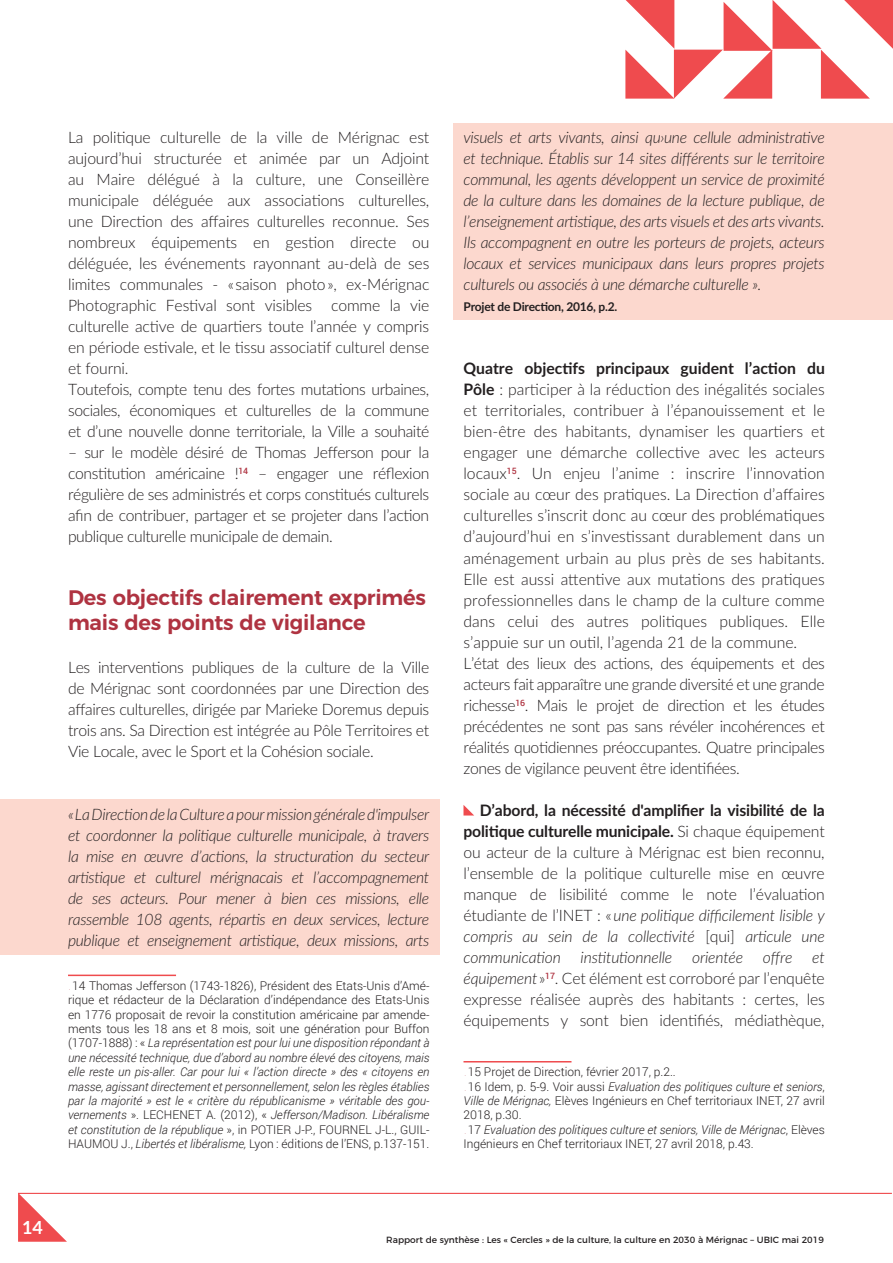
<style>
.page{position:relative;width:893px;height:1263px;background:#fff}
.page>*{position:absolute;margin:0;border:0;box-sizing:border-box;transform-origin:0 0}
.sous_titre{font:600 21px/25.2px "Montserrat";letter-spacing:-.01em;color:#af3341}
.t1{font:700 18px "Lato";color:#fff}
.texte{font:300 15.75px/21px "Lato";letter-spacing:-.015em;color:#231f20;text-align:justify}
.texte-2{font:italic 300 15.75px/21px "Lato";letter-spacing:-.02em;color:#231f20;text-align:justify}
.t2{font:italic 300 12px/14.4px "Roboto";color:#231f20;text-align:justify}
.t3{font:300 12px/14.4px "Roboto";color:#231f20;text-align:justify}
.texte-3{font:700 12px "Lato";letter-spacing:-.02em;color:#231f20}
.t4{font:9px "Montserrat";color:#231f20}
.s1{font-weight:100;font-style:normal;font-size:8.7px;color:#af3341}
.s2{font-style:normal}
.s3{font-weight:700}
.s4{font-style:italic}
.s5{font-weight:100;font-size:8.7px;color:#af3341}
</style>
<div class="page">
<svg style="left:625px;top:0;width:268px;height:99px"></svg>
<svg style="left:18px;top:1194px;width:49px;height:48px"></svg>
<hr style="left:18px;top:1193px;width:874px;height:1px;background:#ef4b4e">
<div style="left:454px;top:123px;width:439px;height:197px;background:#fcd8ce"></div>
<div style="left:0;top:799px;width:439px;height:156px;background:#fcd8ce"></div>
<hr style="left:68px;top:974px;width:108px;height:2px;background:#ef4b4e">
<svg style="left:463px;top:805px;width:11px;height:10px"></svg>
<hr style="left:463px;top:1061px;width:108px;height:1px;background:#ef4b4e">
<p class="texte" style="left:68px;top:127px;width:363px">La politique culturelle de la ville de Mérignac est aujourd’hui structurée et animée par un Adjoint au Maire délégué à la culture, une Conseillère municipale déléguée aux associations culturelles, une Direction des affaires culturelles reconnue. Ses nombreux équipements en gestion directe ou déléguée, les événements rayonnant au-delà de ses limites communales - « saison photo », ex-Mérignac Photographic Festival sont visibles comme la vie culturelle active de quartiers toute l’année y compris en période estivale, et le tissu associatif culturel dense et fourni.</p>
<p class="texte" style="left:68px;top:379px;width:363px">Toutefois, compte tenu des fortes mutations urbaines, sociales, économiques et culturelles de la commune et d’une nouvelle donne territoriale, la Ville a souhaité</p>
<p class="texte" style="left:68px;top:442px;width:363px">– sur le modèle désiré de Thomas Jefferson pour la constitution américaine !<sup>14</sup> – engager une réflexion régulière de ses administrés et corps constitués culturels afin de contribuer, partager et se projeter dans l’action publique culturelle municipale de demain.</p>
<p class="sous_titre" style="left:68px;top:583px;width:359px">Des objectifs clairement exprimés mais des points de vigilance</p>
<p class="texte" style="left:68px;top:656px;width:363px">Les interventions publiques de la culture de la Ville de Mérignac sont coordonnées par une Direction des affaires culturelles, dirigée par Marieke Doremus depuis trois ans. Sa Direction est intégrée au Pôle Territoires et Vie Locale, avec le Sport et la Cohésion sociale.</p>
<p class="texte-2" style="left:68px;top:803px;width:363px">« La Direction de la Culture a pour mission générale d'impulser et coordonner la politique culturelle municipale, à travers la mise en œuvre d’actions, la structuration du secteur artistique et culturel mérignacais et l’accompagnement de ses acteurs. Pour mener à bien ces missions, elle rassemble 108 agents, répartis en deux services, lecture publique et enseignement artistique, deux missions, arts</p>
<p class="t2" style="left:68px;top:978px;width:363px"><span class="s1">.</span> <span class="s2">14 Thomas Jefferson (1743-1826), Président des Etats-Unis d’Amé&shy;rique et rédacteur de la Déclaration d’indépendance des Etats-Unis en 1776 proposait de revoir la constitution américaine par amende&shy;ments tous les 18 ans et 8 mois, soit une génération pour Buffon (1707-1888) : «</span> La représentation est pour lui une disposition répondant à une nécessité technique, due d’abord au nombre élevé des citoyens, mais elle reste un pis-aller. Car pour lui « l’action directe » des « citoyens en masse, agissant directement et personnellement, selon les règles établies par la majorité » est le « critère du républicanisme » véritable des gou&shy;vernements <span class="s2">». LECHENET A. (2012), «</span> Jefferson/Madison. Libéralisme et constitution de la république <span class="s2">», in POTIER J-P., FOURNEL J-L., GUIL-HAUMOU J.,</span> Libertés et libéralisme, <span class="s2">Lyon : éditions de l’ENS, p.137-151.</span></p>
<p class="texte-2" style="left:463px;top:127px;width:363px">visuels et arts vivants, ainsi qu›une cellule administrative et technique. Établis sur 14 sites différents sur le territoire communal, les agents développent un service de proximité de la culture dans les domaines de la lecture publique, de l’enseignement artistique, des arts visuels et des arts vivants.<br>Ils accompagnent en outre les porteurs de projets, acteurs locaux et services municipaux dans leurs propres projets culturels ou associés à une démarche culturelle ».</p>
<p class="texte-3" style="left:463px;top:298px;width:155px">Projet de Direction, 2016, p.2.</p>
<p class="texte" style="left:463px;top:358px;width:363px"><span class="s3">Quatre objectifs principaux guident l’action du Pôle</span> : participer à la réduction des inégalités sociales et territoriales, contribuer à l’épanouissement et le bien-être des habitants, dynamiser les quartiers et engager une démarche collective avec les acteurs locaux<sup>15</sup>. Un enjeu l’anime : inscrire l’innovation sociale au cœur des pratiques. La Direction d’affaires culturelles s’inscrit donc au cœur des problématiques d’aujourd’hui en s’investissant durablement dans un aménagement urbain au plus près de ses habitants.<br>Elle est aussi attentive aux mutations des pratiques professionnelles dans le champ de la culture comme dans celui des autres politiques publiques. Elle s’appuie sur un outil, l’agenda 21 de la commune.</p>
<p class="texte" style="left:463px;top:652px;width:363px">L’état des lieux des actions, des équipements et des acteurs fait apparaître une grande diversité et une grande richesse<sup>16</sup>. Mais le projet de direction et les études précédentes ne sont pas sans révéler incohérences et réalités quotidiennes préoccupantes. Quatre principales zones de vigilance peuvent être identifiées.</p>
<p class="texte" style="left:463px;top:799px;width:363px;text-indent:16px"><span class="s3">D’abord, la nécessité d'amplifier la visibilité de la politique culturelle municipale.</span> Si chaque équipement ou acteur de la culture à Mérignac est bien reconnu, l’ensemble de la politique culturelle mise en œuvre manque de lisibilité comme le note l’évaluation étudiante de l’INET : « <span class="s4">une politique difficilement lisible y compris au sein de la collectivité</span> [qui] <span class="s4">articule une communication</span></p>
<p class="texte-2" style="left:581px;top:946px;width:93px">institutionnelle</p>
<p class="texte-2" style="left:692px;top:946px;width:53px">orientée</p>
<p class="texte-2" style="left:763px;top:946px;width:31px">offre</p>
<p class="texte" style="left:463px;top:946px;width:363px;text-indent:349px"><span class="s4">et équipement</span> »<sup>17</sup>. Cet élément est corroboré par l’enquête expresse réalisée auprès des habitants : certes, les équipements y sont bien identifiés, médiathèque,</p>
<p class="t3" style="left:464px;top:1064px;width:213px"><span class="s5">.</span> 15 Projet de Direction, février 2017, p.2..</p>
<p class="t3" style="left:463px;top:1079px;width:363px"><span class="s5">.</span> 16 Idem, p. 5-9. Voir aussi <span class="s4">Evaluation des politiques culture et seniors</span>, <span class="s4">Ville de Mérignac,</span> Elèves Ingénieurs en Chef territoriaux INET, 27 avril 2018, p.30.</p>
<p class="t3" style="left:463px;top:1122px;width:363px"><span class="s5">.</span> 17 <span class="s4">Evaluation des politiques culture et seniors, Ville de Mérignac</span>, Elèves<br>Ingénieurs en Chef territoriaux INET, 27 avril 2018, p.43.</p>
<p class="t1" style="left:22px;top:1214px;width:22px">14</p>
<p class="t4" style="left:386px;top:1233px;width:439px">Rapport de synthèse : Les « Cercles » de la culture, la culture en 2030 à Mérignac – UBIC mai 2019</p>
</div>
